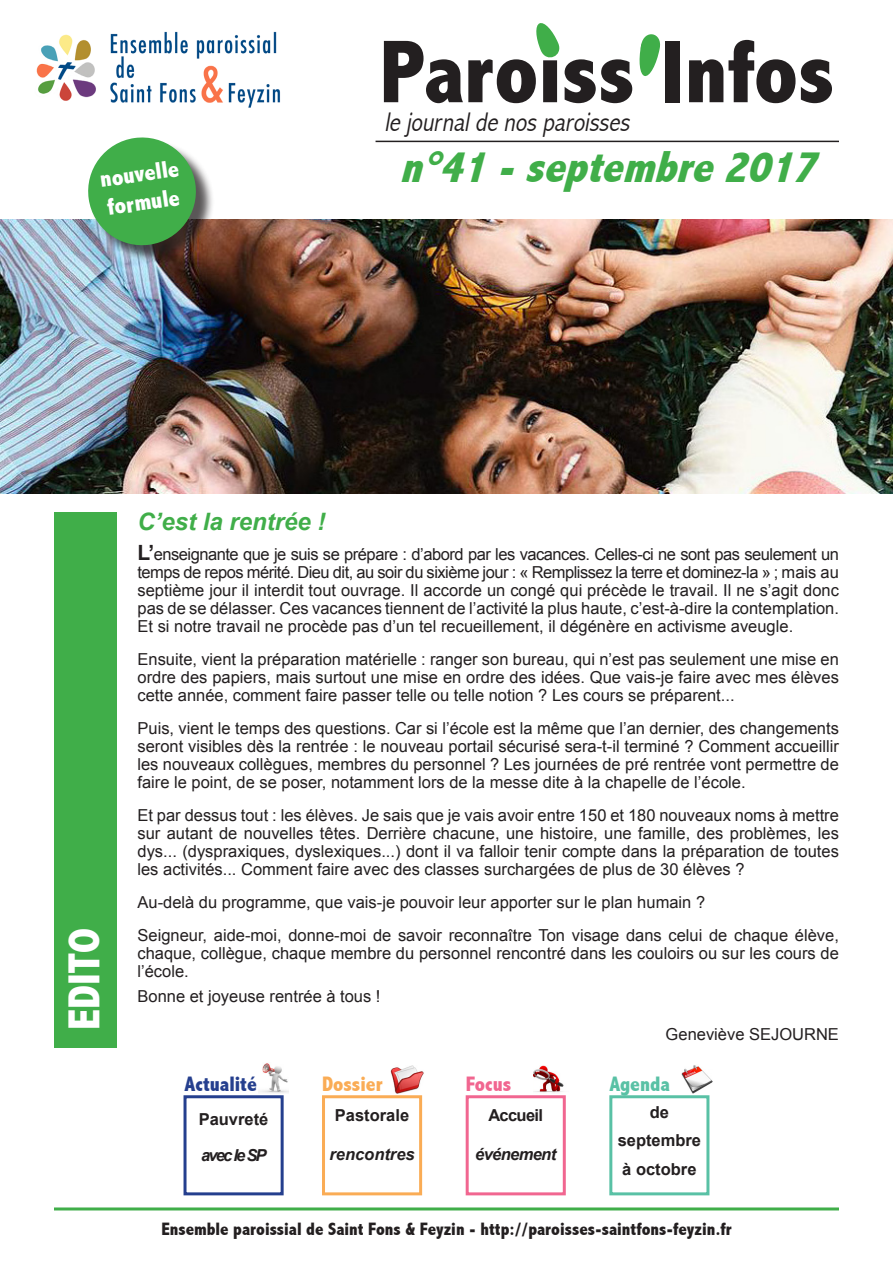
<style>
.page{position:relative;width:893px;height:1263px;background:#fff}
.page>*{position:absolute;margin:0;border:0;box-sizing:border-box;transform-origin:0 0}
.t1{font:800 condensed 90px "Abadi";color:#231f20}
.t2{font:italic 800 condensed 45px "Abadi";color:#40ae49}
.t3{font:800 condensed 45px "Abadi";color:#fff}
.t4{font:italic 300 condensed 27px "Abadi";color:#231f20}
.t5{font:800 condensed 24px "Abadi";color:#fff}
.t6{font:italic 700 24px "Arial";color:#40ae49}
.t7{font:800 condensed 21px "Abadi";color:#253f8e}
.t8{font:800 condensed 21px "Abadi";color:#faac55}
.t9{font:800 condensed 21px "Abadi";color:#59c1a5}
.t10{font:800 condensed 21px "Abadi";color:#f16690}
.t11{font:800 condensed 18px "Abadi";color:#231f20}
.t12{font:16.5px/18px "Arial";color:#231f20;text-align:justify}
.t13{font:700 16.5px "Arial";color:#231f20}
.t14{font:italic 700 16.5px "Arial";letter-spacing:-.04em;color:#231f20}
.t15{font:italic 700 16.5px "Arial";color:#231f20}
.t16{font:700 16.5px "Arial";letter-spacing:-.04em;color:#231f20}
.s1{font-weight:700;font-size:21px}
</style>
<div class="page">
<img style="left:36px;top:31px;width:245px;height:77px">
<hr style="left:54px;top:1207px;width:785px;height:3px;background:#40ae49">
<div style="left:54px;top:512px;width:63px;height:536px;background:#40ae49"></div>
<div style="left:184px;top:1095px;width:100px;height:100px;border:3px solid #253f8e"></div>
<div style="left:322px;top:1095px;width:100px;height:100px;border:3px solid #faac55"></div>
<div style="left:466px;top:1095px;width:100px;height:100px;border:3px solid #f16690"></div>
<div style="left:609px;top:1095px;width:100px;height:100px;border:3px solid #59c1a5"></div>
<img style="left:0;top:219px;width:893px;height:274px">
<hr style="left:376px;top:141px;width:463px;height:1px;background:#231f20">
<svg style="left:536px;top:23px;width:24px;height:35px"></svg>
<svg style="left:639px;top:34px;width:22px;height:42px"></svg>
<img style="left:682px;top:1065px;width:30px;height:28px">
<img style="left:534px;top:1066px;width:30px;height:27px">
<img style="left:259px;top:1063px;width:30px;height:30px">
<img style="left:391px;top:1065px;width:33px;height:28px">
<div style="left:90px;top:140px;width:125px;height:124px;background:#231f20;opacity:.75"></div>
<svg style="left:85px;top:137px;width:114px;height:112px"></svg>
<p class="t1" style="left:380px;top:20px;width:456px">Paroiss’Infos</p>
<p class="t5" style="left:98px;top:165px;width:81px;rotate:-8deg">nouvelle</p>
<p class="t5" style="left:106px;top:193px;width:74px;rotate:-8deg">formule</p>
<p class="t4" style="left:384px;top:106px;width:252px">le journalde nosparoisses</p>
<p class="t2" style="left:399px;top:141px;width:431px">n°41-septembre2017</p>
<p class="t6" style="left:137px;top:506px;width:190px">C’est la rentrée !</p>
<p class="t3" style="left:59px;top:1030px;width:103px;rotate:-90deg">EDITO</p>
<p class="t12" style="left:137px;top:545px;width:703px"><span class="s1">L’</span>enseignante que je suis se prépare : d’abord par les vacances. Celles-ci ne sont pas seulement un temps de repos mérité. Dieu dit, au soir du sixième jour : « Remplissez la terre et dominez-la » ; mais au septième jour il interdit tout ouvrage. Il accorde un congé qui précède le travail. Il ne s’agit donc pas de se délasser. Ces vacances tiennent de l’activité la plus haute, c’est-à-dire la contemplation.<br>Et si notre travail ne procède pas d’un tel recueillement, il dégénère en activisme aveugle.</p>
<p class="t12" style="left:137px;top:650px;width:703px">Ensuite, vient la préparation matérielle : ranger son bureau, qui n’est pas seulement une mise en ordre des papiers, mais surtout une mise en ordre des idées. Que vais-je faire avec mes élèves cette année, comment faire passer telle ou telle notion ? Les cours se préparent...</p>
<p class="t12" style="left:137px;top:719px;width:703px">Puis, vient le temps des questions. Car si l’école est la même que l’an dernier, des changements seront visibles dès la rentrée : le nouveau portail sécurisé sera-t-il terminé ? Comment accueillir les nouveaux collègues, membres du personnel ? Les journées de pré rentrée vont permettre de faire le point, de se poser, notamment lors de la messe dite à la chapelle de l’école.</p>
<p class="t12" style="left:137px;top:806px;width:703px">Et par dessus tout : les élèves. Je sais que je vais avoir entre 150 et 180 nouveaux noms à mettre sur autant de nouvelles têtes. Derrière chacune, une histoire, une famille, des problèmes, les dys... (dyspraxiques, dyslexiques...) dont il va falloir tenir compte dans la préparation de toutes les activités... Comment faire avec des classes surchargées de plus de 30 élèves ?</p>
<p class="t12" style="left:137px;top:893px;width:569px">Au-delà du programme, que vais-je pouvoir leur apporter sur le plan humain ?</p>
<p class="t12" style="left:137px;top:926px;width:703px">Seigneur, aide-moi, donne-moi de savoir reconnaître Ton visage dans celui de chaque élève, chaque, collègue, chaque membre du personnel rencontré dans les couloirs ou sur les cours de l’école.</p>
<p class="t12" style="left:137px;top:987px;width:245px">Bonne et joyeuse rentrée à tous !</p>
<p class="t12" style="left:666px;top:1025px;width:175px">Geneviève SEJOURNE</p>
<p class="t7" style="left:185px;top:1072px;width:74px">Actualité</p>
<p class="t8" style="left:322px;top:1072px;width:62px">Dossier</p>
<p class="t10" style="left:466px;top:1072px;width:47px">Focus</p>
<p class="t9" style="left:609px;top:1072px;width:62px">Agenda</p>
<p class="t13" style="left:199px;top:1108px;width:71px">Pauvreté</p>
<p class="t14" style="left:201px;top:1144px;width:67px">avec le SP</p>
<p class="t13" style="left:335px;top:1104px;width:76px">Pastorale</p>
<p class="t15" style="left:329px;top:1143px;width:87px">rencontres</p>
<p class="t16" style="left:488px;top:1104px;width:56px">Accueil</p>
<p class="t14" style="left:475px;top:1143px;width:82px">événement</p>
<p class="t13" style="left:650px;top:1101px;width:21px">de</p>
<p class="t13" style="left:618px;top:1129px;width:85px">septembre</p>
<p class="t13" style="left:622px;top:1158px;width:76px">à octobre</p>
<p class="t11" style="left:161px;top:1218px;width:572px">Ensemble paroissial de Saint Fons &amp; Feyzin - http://paroisses-saintfons-feyzin.fr</p>
</div>
